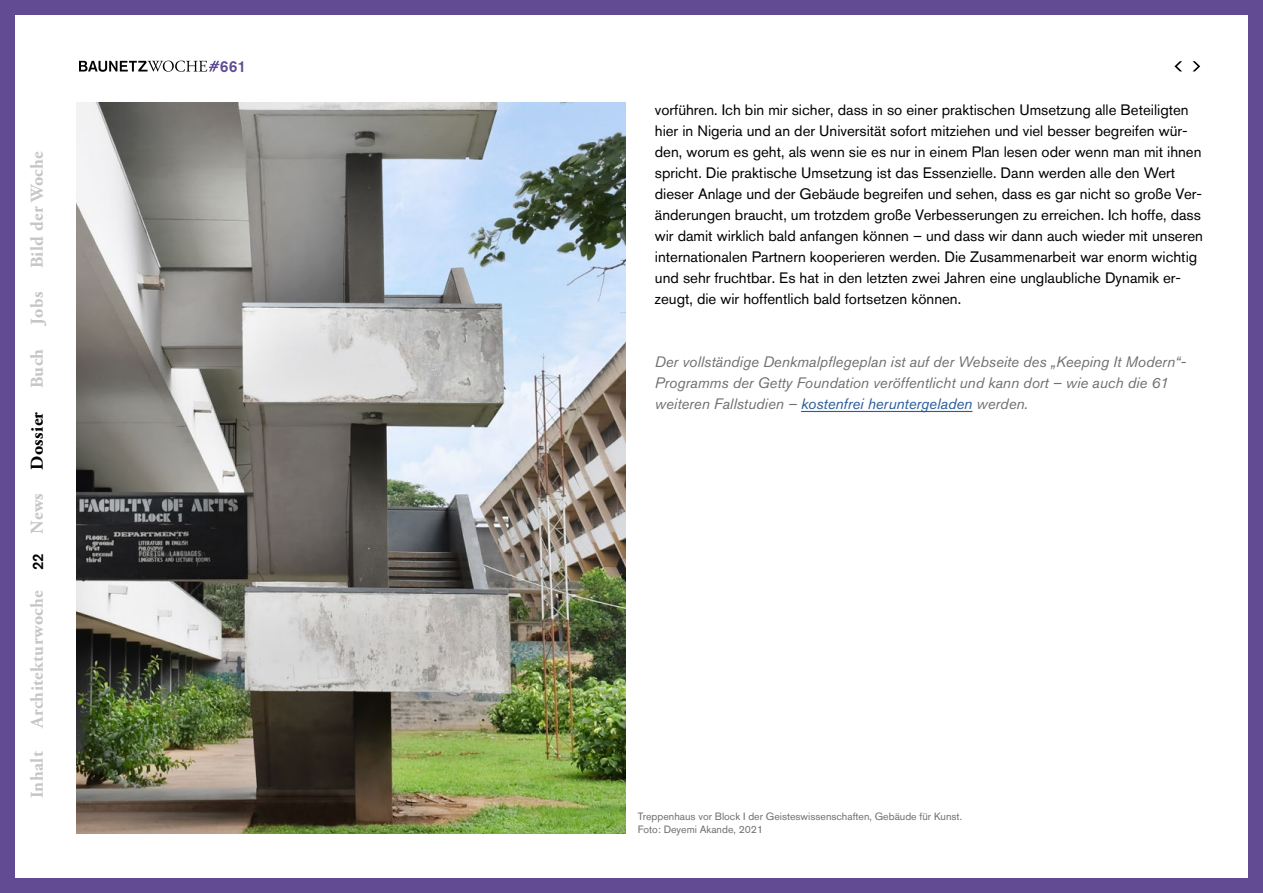
<style>
.page{position:relative;width:1263px;height:893px;background:#fff}
.page>*{position:absolute;margin:0;border:0;box-sizing:border-box;transform-origin:0 0}
.t1{font:700 18px "Adobe Garamond Pro";letter-spacing:.02em;color:#c6c6c6}
.t2{font:700 18px "Adobe Garamond Pro";letter-spacing:.02em;color:#000}
.t3{font:500 15.75px "Akzidenz Grotesk BQ";color:#624b93}
.t4{font:15px/21px "Akzidenz Grotesk BQ";color:#000}
.t5{font:italic 15px/21px "Akzidenz Grotesk BQ";color:#706f6f}
.t6{font:500 15px "Akzidenz Grotesk BQ";color:#000}
.t7{font:10.5px/13.5px "Akzidenz Grotesk BQ";color:#706f6f}
.s1{color:#275b9b}
</style>
<div class="page">
<div style="left:0;top:0;width:1263px;height:893px;border:15px solid #624b93"></div>
<svg style="left:1192px;top:61px;width:8px;height:10px"></svg>
<svg style="left:1174px;top:61px;width:8px;height:10px"></svg>
<hr style="left:801px;top:411px;width:171px;height:1px;background:#275b9b">
<img style="left:77px;top:102px;width:548px;height:731px">
<svg style="left:79px;top:61px;width:140px;height:11px"></svg>
<p class="t1" style="left:27px;top:268px;width:119px;rotate:-90deg">Bild der Woche</p>
<p class="t1" style="left:27px;top:325px;width:34px;rotate:-90deg">Jobs</p>
<p class="t1" style="left:27px;top:388px;width:41px;rotate:-90deg">Buch</p>
<p class="t2" style="left:27px;top:470px;width:59px;rotate:-90deg">Dossier</p>
<p class="t1" style="left:27px;top:534px;width:42px;rotate:-90deg">News</p>
<p class="t6" style="left:29px;top:570px;width:18px;rotate:-90deg">22</p>
<p class="t1" style="left:27px;top:728px;width:139px;rotate:-90deg">Architekturwoche</p>
<p class="t1" style="left:27px;top:798px;width:49px;rotate:-90deg">Inhalt</p>
<p class="t3" style="left:220px;top:56px;width:28px">661</p>
<p class="t4" style="left:655px;top:99px;width:550px">vorführen. Ich bin mir sicher, dass in so einer praktischen Umsetzung alle Beteiligten hier in Nigeria und an der Universität sofort mitziehen und viel besser begreifen wür&shy;den, worum es geht, als wenn sie es nur in einem Plan lesen oder wenn man mit ihnen spricht. Die praktische Umsetzung ist das Essenzielle. Dann werden alle den Wert dieser Anlage und der Gebäude begreifen und sehen, dass es gar nicht so große Ver&shy;änderungen braucht, um trotzdem große Verbesserungen zu erreichen. Ich hoffe, dass wir damit wirklich bald anfangen können – und dass wir dann auch wieder mit unseren internationalen Partnern kooperieren werden. Die Zusammenarbeit war enorm wichtig und sehr fruchtbar. Es hat in den letzten zwei Jahren eine unglaubliche Dynamik er&shy;zeugt, die wir hoffentlich bald fortsetzen können.</p>
<p class="t5" style="left:655px;top:351px;width:533px">Der vollständige Denkmalpflegeplan ist auf der Webseite des „Keeping It Modern“-<br>Programms der Getty Foundation veröffentlicht und kann dort – wie auch die 61 weiteren Fallstudien – <span class="s1">kostenfrei heruntergeladen</span> werden.</p>
<p class="t7" style="left:638px;top:809px;width:326px">Treppenhaus vor Block I der Geisteswissenschaften, Gebäude für Kunst.<br>Foto: Deyemi Akande, 2021</p>
</div>
